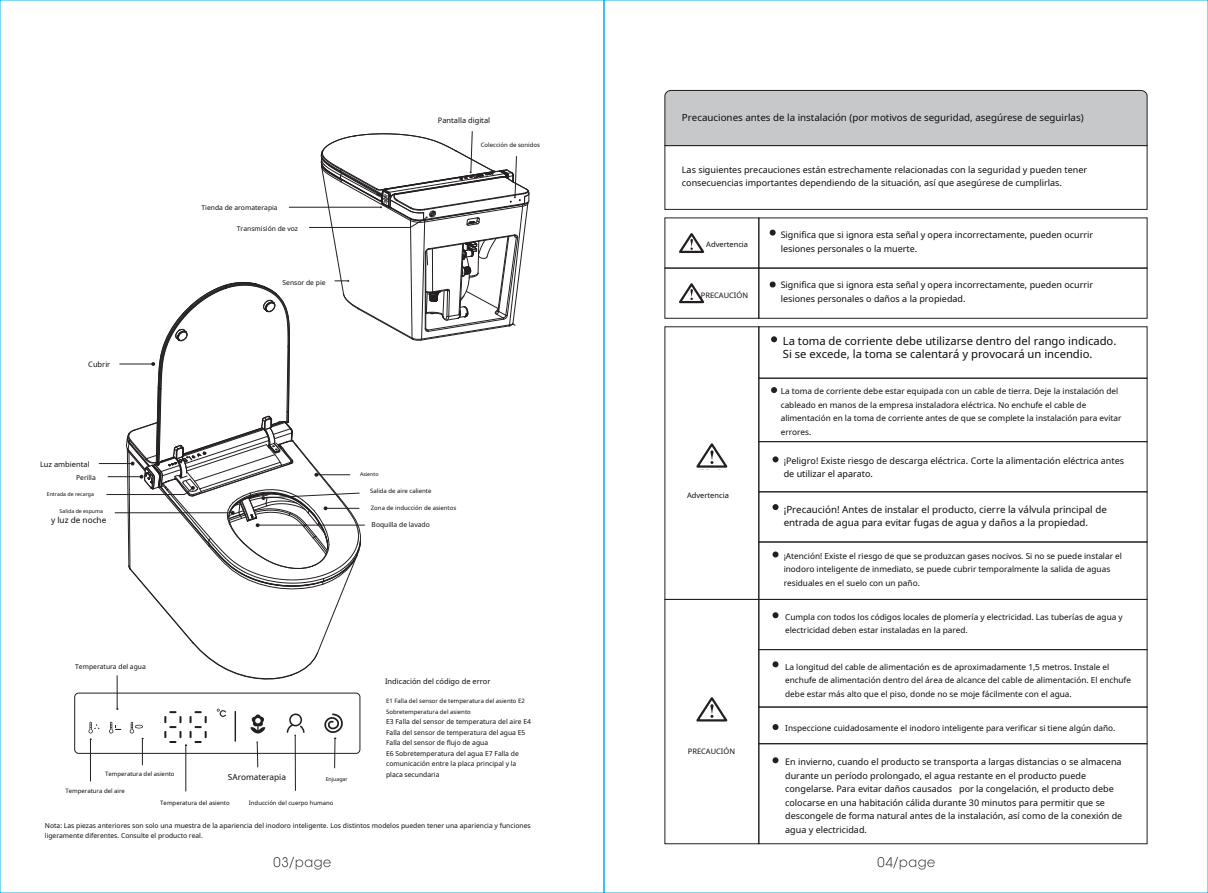
<style>
.page{position:relative;width:1208px;height:893px;background:#fff}
.page>*{position:absolute;margin:0;border:0;box-sizing:border-box;transform-origin:0 0}
.t1{font:11.25px/13.5px "Noto Sans";color:#0d0d0d}
.t2{font:9.75px/13.5px "Noto Sans";color:#0d0d0d}
.t3{font:9px/13.5px "Noto Sans";color:#0d0d0d}
.t4{font:8.25px/13.5px "Noto Sans";color:#0d0d0d}
.t5{font:7.5px "Noto Sans";color:#0d0d0d}
.t6{font:6.75px/10.5px "Noto Sans";color:#0d0d0d}
.t7{font:6px/10.5px "Noto Sans";color:#0d0d0d}
.t8{font:5.25px "Noto Sans";color:#0d0d0d}
</style>
<div class="page">
<svg style="left:273px;top:857px;width:58px;height:13px"></svg>
<svg style="left:877px;top:857px;width:57px;height:13px"></svg>
<div style="left:664px;top:145px;width:483px;height:65px;border:1px solid #231f20"></div>
<div style="left:758px;top:268px;width:389px;height:51px;border:1px solid #231f20"></div>
<div style="left:758px;top:378px;width:389px;height:64px;border:1px solid #231f20"></div>
<div style="left:758px;top:441px;width:389px;height:51px;border:1px solid #231f20"></div>
<div style="left:758px;top:491px;width:389px;height:51px;border:1px solid #231f20"></div>
<div style="left:758px;top:542px;width:389px;height:58px;border:1px solid #231f20"></div>
<div style="left:758px;top:599px;width:389px;height:51px;border:1px solid #231f20"></div>
<div style="left:758px;top:649px;width:389px;height:58px;border:1px solid #231f20"></div>
<div style="left:758px;top:707px;width:389px;height:37px;border:1px solid #231f20"></div>
<div style="left:758px;top:743px;width:389px;height:101px;border:1px solid #231f20"></div>
<div style="left:664px;top:90px;width:484px;height:56px;background:#c7c8ca"></div>
<svg style="left:696px;top:443px;width:32px;height:27px"></svg>
<svg style="left:696px;top:697px;width:32px;height:25px"></svg>
<svg style="left:679px;top:283px;width:26px;height:21px"></svg>
<svg style="left:679px;top:233px;width:26px;height:20px"></svg>
<div style="left:664px;top:268px;width:95px;height:51px;border:1px solid #231f20"></div>
<div style="left:664px;top:599px;width:95px;height:245px;border:1px solid #231f20"></div>
<div style="left:664px;top:326px;width:95px;height:274px;border:1px solid #231f20"></div>
<svg style="left:250px;top:714px;width:15px;height:19px"></svg>
<hr style="left:90px;top:739px;width:1px;height:42px;background:#231f20">
<hr style="left:117px;top:676px;width:1px;height:33px;background:#231f20">
<hr style="left:185px;top:745px;width:1px;height:46px;background:#231f20">
<hr style="left:334px;top:738px;width:1px;height:30px;background:#231f20">
<svg style="left:164px;top:711px;width:43px;height:35px"></svg>
<svg style="left:256px;top:741px;width:2px;height:26px"></svg>
<svg style="left:324px;top:713px;width:19px;height:26px"></svg>
<hr style="left:295px;top:735px;width:1px;height:55px;background:#231f20">
<svg style="left:88px;top:722px;width:11px;height:18px"></svg>
<svg style="left:130px;top:722px;width:13px;height:43px"></svg>
<svg style="left:109px;top:722px;width:12px;height:11px"></svg>
<svg style="left:217px;top:709px;width:9px;height:8px"></svg>
<hr style="left:235px;top:711px;width:1px;height:31px;background:#231f20">
<svg style="left:287px;top:713px;width:17px;height:23px"></svg>
<div style="left:74px;top:693px;width:286px;height:61px;border:1px solid #231f20;border-radius:4px"></div>
<hr style="left:99px;top:463px;width:34px;height:1px;background:#231f20">
<svg style="left:106px;top:131px;width:423px;height:549px"></svg>
<svg style="left:769px;top:230px;width:6px;height:6px"></svg>
<svg style="left:769px;top:281px;width:6px;height:6px"></svg>
<svg style="left:771px;top:336px;width:6px;height:6px"></svg>
<svg style="left:771px;top:387px;width:6px;height:6px"></svg>
<svg style="left:772px;top:456px;width:6px;height:6px"></svg>
<svg style="left:772px;top:504px;width:6px;height:6px"></svg>
<svg style="left:772px;top:551px;width:6px;height:6px"></svg>
<svg style="left:772px;top:612px;width:6px;height:6px"></svg>
<svg style="left:772px;top:661px;width:6px;height:6px"></svg>
<svg style="left:772px;top:724px;width:6px;height:6px"></svg>
<svg style="left:772px;top:757px;width:6px;height:6px"></svg>
<p class="t6" style="left:201px;top:202px;width:78px">Tienda de aromaterapia</p>
<p class="t6" style="left:237px;top:223px;width:63px">Transmisión de voz</p>
<p class="t5" style="left:438px;top:115px;width:54px">Pantalla digital</p>
<p class="t2" style="left:682px;top:111px;width:403px">Precauciones antes de la instalación (por motivos de seguridad, asegúrese de seguirlas)</p>
<p class="t7" style="left:481px;top:139px;width:61px">Colección de sonidos</p>
<p class="t3" style="left:682px;top:162px;width:407px">Las siguientes precauciones están estrechamente relacionadas con la seguridad y pueden tener consecuencias importantes dependiendo de la situación, así que asegúrese de cumplirlas.</p>
<p class="t5" style="left:706px;top:239px;width:43px">Advertencia</p>
<p class="t3" style="left:780px;top:228px;width:314px">Significa que si ignora esta señal y opera incorrectamente, pueden ocurrir lesiones personales o la muerte.</p>
<p class="t5" style="left:88px;top:359px;width:24px">Cubrir</p>
<p class="t6" style="left:282px;top:277px;width:44px">Sensor de pie</p>
<p class="t3" style="left:780px;top:278px;width:314px">Significa que si ignora esta señal y opera incorrectamente, pueden ocurrir lesiones personales o daños a la propiedad.</p>
<p class="t5" style="left:701px;top:290px;width:49px">PRECAUCIÓN</p>
<h1 class="t1" style="left:783px;top:334px;width:335px">La toma de corriente debe utilizarse dentro del rango indicado.<br>Si se excede, la toma se calentará y provocará un incendio.</h1>
<p class="t4" style="left:780px;top:384px;width:342px">La toma de corriente debe estar equipada con un cable de tierra. Deje la instalación del cableado en manos de la empresa instaladora eléctrica. No enchufe el cable de alimentación en la toma de corriente antes de que se complete la instalación para evitar errores.</p>
<p class="t3" style="left:783px;top:454px;width:342px">¡Peligro! Existe riesgo de descarga eléctrica. Corte la alimentación eléctrica antes</p>
<p class="t5" style="left:40px;top:458px;width:51px">Luz ambiental</p>
<p class="t6" style="left:76px;top:472px;width:21px">Perilla</p>
<p class="t8" style="left:360px;top:470px;width:20px">Asiento</p>
<p class="t3" style="left:783px;top:467px;width:91px">de utilizar el aparato.</p>
<p class="t7" style="left:370px;top:485px;width:63px">Salida de aire caliente</p>
<p class="t7" style="left:371px;top:502px;width:87px">Zona de inducción de asientos</p>
<p class="t6" style="left:371px;top:519px;width:60px">Boquilla de lavado</p>
<p class="t8" style="left:47px;top:491px;width:49px">Entrada de recarga</p>
<p class="t5" style="left:687px;top:490px;width:43px">Advertencia</p>
<p class="t8" style="left:60px;top:507px;width:45px">Salida de espuma</p>
<p class="t4" style="left:51px;top:513px;width:57px">y luz de noche</p>
<p class="t2" style="left:783px;top:502px;width:325px">¡Precaución! Antes de instalar el producto, cierre la válvula principal de entrada de agua para evitar fugas de agua y daños a la propiedad.</p>
<p class="t4" style="left:783px;top:549px;width:340px">¡Atención! Existe el riesgo de que se produzcan gases nocivos. Si no se puede instalar el inodoro inteligente de inmediato, se puede cubrir temporalmente la salida de aguas residuales en el suelo con un paño.</p>
<p class="t4" style="left:785px;top:610px;width:339px">Cumpla con todos los códigos locales de plomería y electricidad. Las tuberías de agua y electricidad deben estar instaladas en la pared.</p>
<p class="t6" style="left:75px;top:661px;width:72px">Temperatura del agua</p>
<p class="t4" style="left:785px;top:660px;width:347px">La longitud del cable de alimentación es de aproximadamente 1,5 metros. Instale el enchufe de alimentación dentro del área de alcance del cable de alimentación. El enchufe debe estar más alto que el piso, donde no se moje fácilmente con el agua.</p>
<p class="t5" style="left:385px;top:676px;width:107px">Indicación del código de error</p>
<p class="t7" style="left:386px;top:696px;width:140px">E1 Falla del sensor de temperatura del asiento E2<br>Sobretemperatura del asiento</p>
<p class="t6" style="left:386px;top:716px;width:146px">E3 Falla del sensor de temperatura del aire E4<br>Falla del sensor de temperatura del agua E5<br>Falla del sensor de flujo de agua<br>E6 Sobretemperatura del agua E7 Falla de comunicación entre la placa principal y la placa secundaria</p>
<p class="t4" style="left:785px;top:721px;width:332px">Inspeccione cuidadosamente el inodoro inteligente para verificar si tiene algún daño.</p>
<p class="t5" style="left:688px;top:746px;width:49px">PRECAUCIÓN</p>
<p class="t3" style="left:785px;top:755px;width:339px">En invierno, cuando el producto se transporta a largas distancias o se almacena durante un período prolongado, el agua restante en el producto puede congelarse. Para evitar daños causados por la congelación, el producto debe colocarse en una habitación cálida durante 30 minutos para permitir que se descongele de forma natural antes de la instalación, así como de la conexión de agua y electricidad.</p>
<p class="t7" style="left:105px;top:768px;width:71px">Temperatura del asiento</p>
<p class="t7" style="left:66px;top:785px;width:61px">Temperatura del aire</p>
<p class="t4" style="left:228px;top:770px;width:60px">SAromaterapia</p>
<p class="t8" style="left:326px;top:775px;width:24px">Enjuagar</p>
<p class="t7" style="left:160px;top:797px;width:71px">Temperatura del asiento</p>
<p class="t7" style="left:249px;top:797px;width:86px">Inducción del cuerpo humano</p>
<p class="t6" style="left:45px;top:820px;width:487px">Nota: Las piezas anteriores son solo una muestra de la apariencia del inodoro inteligente. Los distintos modelos pueden tener una apariencia y funciones ligeramente diferentes. Consulte el producto real.</p>
</div>
